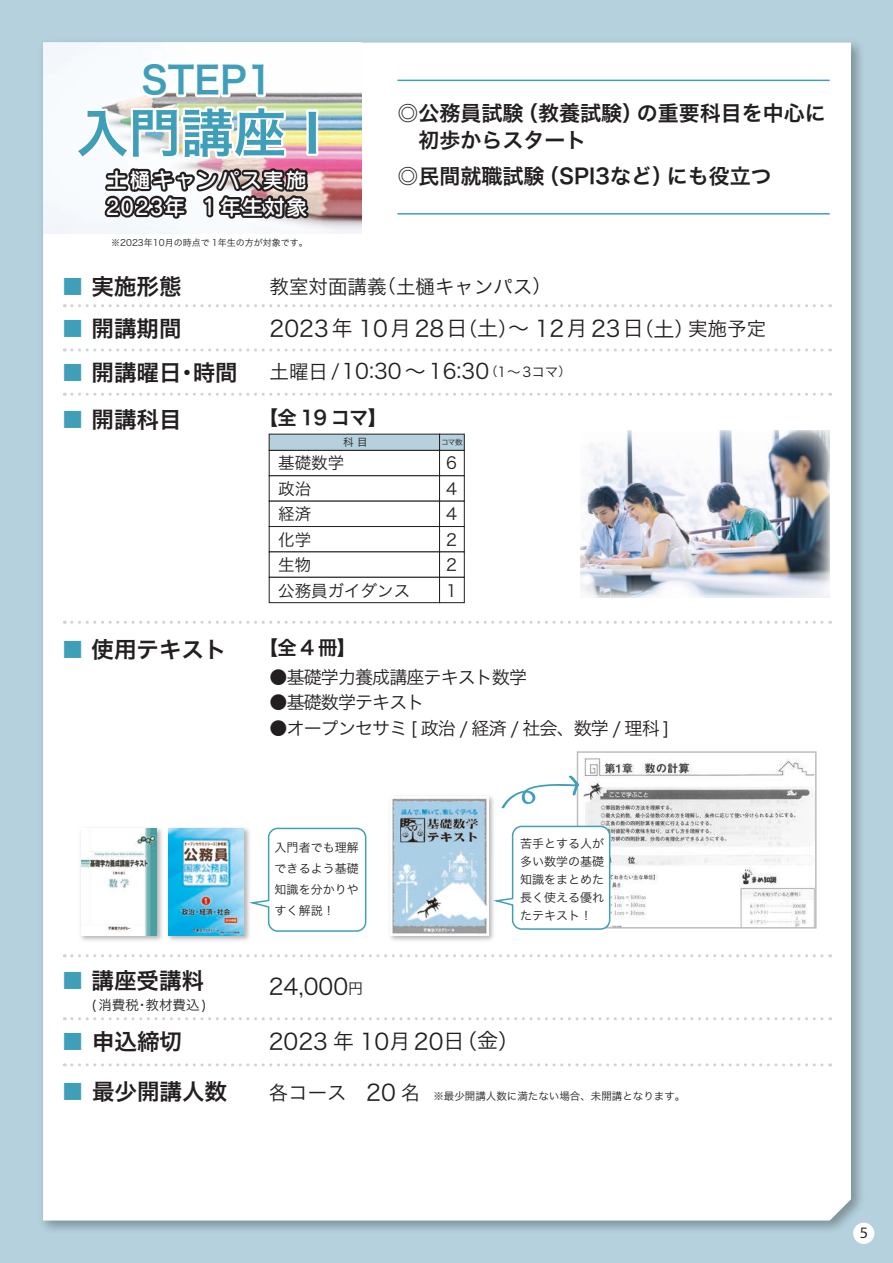
<style>
.page{position:relative;width:893px;height:1263px;background:#fff}
.page>*{position:absolute;margin:0;border:0;box-sizing:border-box;transform-origin:0 0}
.t1{font:52.5px "Hira Kaku Pro N W6";color:#409fb8}
.t2{font:37.5px "Hira Kaku Pro N W6";color:#409fb8}
.t3{font:22.5px "Hira Kaku Pro N W3";color:#231f20}
.t4{font:22.5px "Hira Kaku Pro N W6";color:#231f20}
.t5{font:21px/27px "Hira Kaku Pro N W6";color:#231f20}
.t6{font:21px "Hira Kaku Pro N W3";color:#231f20}
.t7{font:21px/27px "Seurat Pro N DB";letter-spacing:.05em;color:#fff}
.t8{font:19.5px "Hira Kaku Pro N W3";color:#231f20}
.t9{font:19.5px "Hira Kaku Pro N W6";color:#231f20}
.t10{font:18px "Hira Kaku Pro N W3";letter-spacing:-.05em;color:#231f20}
.t11{font:16.5px/25.5px "Hira Kaku Pro N W3";color:#231f20}
.t12{font:15px "Murecho";color:#231f20}
.t13{font:13.5px "Hira Kaku Pro N W3";color:#231f20}
.t14{font:12px/18px "Hira Kaku Pro N W3";color:#231f20;text-align:justify}
.t15{font:10.5px "Hira Kaku Pro N W3";color:#231f20}
.t16{font:9px "Hira Kaku Pro N W3";color:#231f20}
.t17{font:7.5px "Hira Kaku Pro N W3";color:#231f20}
.s1{color:#409fb8}
.s2{font-size:18.75px}
.s3{font-size:21px}
.s4{font-size:19.5px}
.s5{font-size:18px}
.s6{font-size:12.45px}
.s7{font-size:13.5px}
.s8{font-family:"Hira Kaku Pro N W6";font-size:16.5px}
.s9{font-size:15px}
.s10{font-size:22.5px}
</style>
<div class="page">
<div style="left:1px;top:0;width:892px;height:1263px;background:#b4d1dd"></div>
<img style="left:42px;top:42px;width:827px;height:1188px">
<div style="left:43px;top:43px;width:808px;height:1177px;background:#fff"></div>
<div style="left:853px;top:1223px;width:21px;height:21px;background:#fff;border-radius:50%"></div>
<img style="left:43px;top:43px;width:319px;height:191px">
<svg style="left:72px;top:304px;width:759px;height:3px;background:#f1f1f2"></svg>
<svg style="left:72px;top:348px;width:759px;height:3px;background:#f2f2f3"></svg>
<svg style="left:72px;top:393px;width:759px;height:3px;background:#f1f1f2"></svg>
<svg style="left:72px;top:621px;width:759px;height:3px;background:#f1f1f2"></svg>
<svg style="left:72px;top:954px;width:759px;height:3px;background:#f1f1f2"></svg>
<svg style="left:72px;top:1017px;width:759px;height:3px;background:#f1f1f2"></svg>
<svg style="left:72px;top:1063px;width:759px;height:3px;background:#f2f2f3"></svg>
<hr style="left:397px;top:80px;width:433px;height:1px;background:#409fb8">
<hr style="left:397px;top:213px;width:433px;height:2px;background:#409fb8">
<img style="left:580px;top:754px;width:234px;height:171px">
<div style="left:577px;top:751px;width:240px;height:177px;border:2px solid #bcbdc0"></div>
<svg style="left:501px;top:775px;width:78px;height:34px;background:#e8f3f5"></svg>
<svg style="left:70px;top:59px;width:252px;height:198px;background:#d8d6d6"></svg>
<img style="left:75px;top:824px;width:179px;height:121px">
<img style="left:81px;top:828px;width:75px;height:107px">
<img style="left:169px;top:828px;width:75px;height:107px">
<svg style="left:245px;top:827px;width:122px;height:105px;background:#f4f8fa"></svg>
<img style="left:386px;top:792px;width:112px;height:153px">
<img style="left:390px;top:797px;width:98px;height:138px">
<svg style="left:489px;top:825px;width:122px;height:105px;background:#f3f8f9"></svg>
<div style="left:269px;top:434px;width:171px;height:17px;background:#b4d1dd"></div>
<div style="left:439px;top:434px;width:26px;height:17px;background:#b4d1dd;border:1px solid #231f20"></div>
<div style="left:269px;top:450px;width:171px;height:26px;background:#fff;border:1px solid #231f20"></div>
<div style="left:269px;top:475px;width:171px;height:27px;background:#fff;border:1px solid #231f20"></div>
<div style="left:269px;top:501px;width:171px;height:26px;background:#fff"></div>
<div style="left:269px;top:526px;width:171px;height:26px;background:#fff;border:1px solid #231f20"></div>
<div style="left:269px;top:551px;width:171px;height:27px;background:#fff;border:1px solid #231f20"></div>
<div style="left:269px;top:577px;width:171px;height:26px;background:#fff;border:1px solid #231f20"></div>
<div style="left:439px;top:450px;width:26px;height:26px;background:#fff;border:1px solid #231f20"></div>
<div style="left:439px;top:475px;width:26px;height:27px;background:#fff;border:1px solid #231f20"></div>
<div style="left:439px;top:501px;width:26px;height:26px;background:#fff;border:1px solid #231f20"></div>
<div style="left:439px;top:526px;width:26px;height:26px;background:#fff;border:1px solid #231f20"></div>
<div style="left:439px;top:551px;width:26px;height:27px;background:#fff;border:1px solid #231f20"></div>
<div style="left:439px;top:577px;width:26px;height:26px;background:#fff;border:1px solid #231f20"></div>
<img style="left:580px;top:431px;width:250px;height:166px">
<h2 class="t2" style="left:141px;top:46px;width:134px">STEP1</h2>
<h1 class="t1" style="left:76px;top:85px;width:264px">入門講座Ⅰ</h1>
<h3 class="t7" style="left:106px;top:166px;width:203px">土樋キャンパス実施<br>2023年 1 年生対象</h3>
<p class="t16" style="left:111px;top:234px;width:198px">※2023年10月の時点で 1年生の方が対象です。</p>
<h3 class="t5" style="left:397px;top:99px;width:430px">◎公務員試験（教養試験）の重要科目を中心に　初歩からスタート</h3>
<h3 class="t5" style="left:397px;top:162px;width:376px">◎民間就職試験（SPI3など）にも役立つ</h3>
<h3 class="t4" style="left:62px;top:266px;width:121px"><span class="s1">■</span> 実施形態</h3>
<h3 class="t4" style="left:62px;top:308px;width:121px"><span class="s1">■</span> 開講期間</h3>
<h3 class="t4" style="left:62px;top:352px;width:178px"><span class="s1">■</span> 開講曜日･時間</h3>
<h3 class="t4" style="left:62px;top:399px;width:121px"><span class="s1">■</span> 開講科目</h3>
<h3 class="t4" style="left:62px;top:629px;width:166px"><span class="s1">■</span> 使用テキスト</h3>
<h3 class="t8" style="left:270px;top:269px;width:283px">教室対面講義<span class="s2">（</span>土樋キャンパス<span class="s2">）</span></h3>
<h3 class="t3" style="left:270px;top:308px;width:498px">2023<span class="s3">年</span> 10<span class="s3">月</span> 28<span class="s3">日</span><span class="s4">（</span><span class="s3">土</span><span class="s4">）</span><span class="s3">～</span> 12<span class="s3">月</span> 23<span class="s3">日</span><span class="s4">（</span><span class="s3">土</span><span class="s4">）実施予定</span></h3>
<h3 class="t6" style="left:270px;top:353px;width:303px"><span class="s4">土曜日</span> <span class="s5">/</span>10:30～16:30<span class="s6">（</span><span class="s7">1～3コマ</span><span class="s6">）</span></h3>
<h3 class="t9" style="left:259px;top:400px;width:129px">【全 19 コマ】</h3>
<p class="t15" style="left:343px;top:433px;width:26px">科 目</p>
<p class="t17" style="left:441px;top:436px;width:23px">コマ数</p>
<h3 class="t11" style="left:278px;top:449px;width:133px">基礎数学<br>政治<br>経済<br>化学<br>生物<br>公務員ガイダンス</h3>
<h3 class="t11" style="left:446px;top:449px;width:12px;text-align:justify">6<br>4<br>4<br>2<br>2<br>1</h3>
<h3 class="t9" style="left:259px;top:630px;width:98px">【全 4 冊】</h3>
<h3 class="t10" style="left:270px;top:661px;width:259px">●基礎学力養成講座テキスト数学</h3>
<h3 class="t10" style="left:270px;top:686px;width:156px">●基礎数学テキスト</h3>
<h3 class="t10" style="left:270px;top:712px;width:401px">●オープンセサミ [ 政治 / 経済 / 社会、数学 / 理科 ]</h3>
<h3 class="t4" style="left:62px;top:960px;width:144px"><span class="s1">■</span> 講座受講料</h3>
<p class="t13" style="left:59px;top:992px;width:149px"><span class="s8">　　</span>(消費税･教材費込)</p>
<h3 class="t4" style="left:62px;top:1021px;width:122px"><span class="s1">■</span> 申込締切</h3>
<p class="t14" style="left:275px;top:836px;width:85px;line-height:21px">入門者でも理解できるよう基礎知識を分かりやすく解説！</p>
<p class="t14" style="left:520px;top:833px;width:85px">苦手とする人が多い数学の基礎知識をまとめた長く使える優れたテキスト！</p>
<h3 class="t3" style="left:269px;top:966px;width:96px">24,000<span class="s9">円</span></h3>
<h3 class="t3" style="left:269px;top:1022px;width:252px">2023 <span class="s3">年</span> 10<span class="s3">月</span> 20<span class="s3">日（金）</span></h3>
<h3 class="t4" style="left:62px;top:1071px;width:167px"><span class="s1">■</span> 最少開講人数</h3>
<p class="t15" style="left:269px;top:1086px;width:418px"><span class="s4">各コース</span> <span class="s10">20</span> <span class="s4">名</span> ※最少開講人数に満たない場合、未開講となります。</p>
<p class="t12" style="left:860px;top:1224px;width:9px">5</p>
</div>
